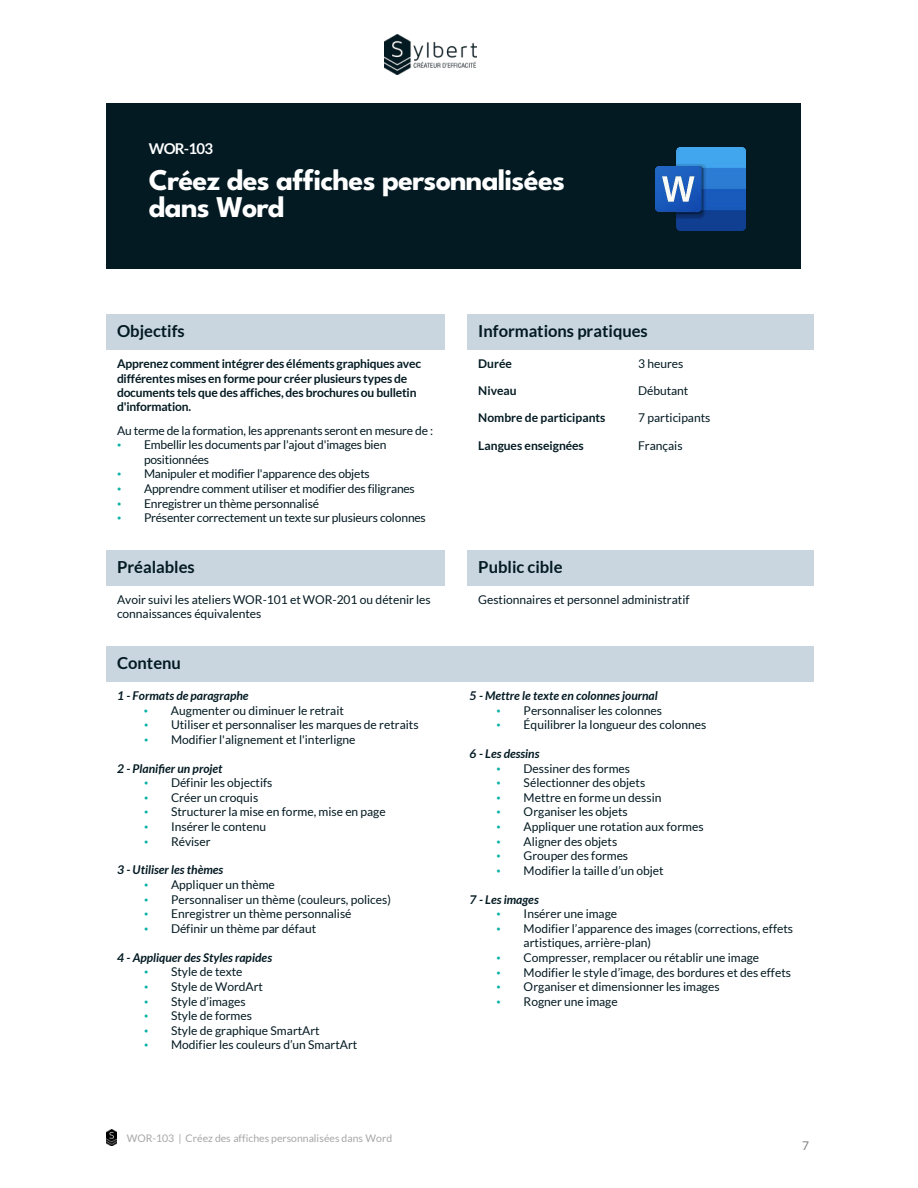
<style>
.page{position:relative;width:918px;height:1188px;background:#fff}
.page>*{position:absolute;margin:0;border:0;box-sizing:border-box;transform-origin:0 0}
.t1{font:700 30px/27.8px "League Spartan";letter-spacing:-.025em;color:#fff}
.t2{font:700 16.5px "Lato";color:#031a22}
.t3{font:700 15px "Lato";letter-spacing:-.05em;color:#fff}
.t4{font:12px/14.4px "Lato";color:#031a22}
.t5{font:700 12px/14.4px "Lato";letter-spacing:-.015em;color:#031a22}
.t6{font:italic 700 12px "Lato";color:#031a22}
.t7{font:12px "Lato";color:#808080}
.t8{font:10.5px "Lato";color:#a6a6a6}
.s1{font-family:"Times New Roman";color:#0ab2a6}
</style>
<div class="page">
<img style="left:385px;top:34px;width:91px;height:41px">
<img style="left:106px;top:1129px;width:11px;height:16px">
<div style="left:106px;top:104px;width:532px;height:165px;background:#031a22"></div>
<div style="left:638px;top:104px;width:163px;height:165px;background:#031a22"></div>
<div style="left:106px;top:314px;width:339px;height:36px;background:#c9d6df"></div>
<div style="left:468px;top:314px;width:346px;height:36px;background:#c9d6df"></div>
<div style="left:106px;top:550px;width:339px;height:36px;background:#c9d6df"></div>
<div style="left:468px;top:550px;width:346px;height:36px;background:#c9d6df"></div>
<div style="left:117px;top:652px;width:686px;height:23px;background:#c9d6df"></div>
<div style="left:106px;top:646px;width:708px;height:6px;background:#c9d6df"></div>
<div style="left:106px;top:675px;width:708px;height:7px;background:#c9d6df"></div>
<img style="left:656px;top:148px;width:89px;height:83px">
<p class="t3" style="left:149px;top:140px;width:66px">WOR-103</p>
<h1 class="t1" style="left:149px;top:163px;width:418px">Créez des affiches personnalisées dans Word</h1>
<h2 class="t2" style="left:117px;top:322px;width:69px">Objectifs</h2>
<h2 class="t2" style="left:478px;top:322px;width:171px">Informations pratiques</h2>
<p class="t5" style="left:117px;top:356px;width:306px">Apprenez comment intégrer des éléments graphiques avec différentes mises en forme pour créer plusieurs types de documents tels que des affiches, des brochures ou bulletin d'information.</p>
<p class="t4" style="left:117px;top:423px;width:318px">Au terme de la formation, les apprenants seront en mesure de :</p>
<p class="t4" style="left:144px;top:438px;width:244px;text-indent:-27px"><span class="s1">•</span> Embellir les documents par l'ajout d'images bien positionnées</p>
<p class="t4" style="left:117px;top:467px;width:254px"><span class="s1">•</span> Manipuler et modifier l'apparence des objets</p>
<p class="t4" style="left:117px;top:481px;width:299px"><span class="s1">•</span> Apprendre comment utiliser et modifier des filigranes</p>
<p class="t4" style="left:117px;top:496px;width:204px"><span class="s1">•</span> Enregistrer un thème personnalisé</p>
<p class="t4" style="left:117px;top:511px;width:310px"><span class="s1">•</span> Présenter correctement un texte sur plusieurs colonnes</p>
<p class="t5" style="left:478px;top:356px;width:35px">Durée</p>
<p class="t4" style="left:638px;top:356px;width:47px">3 heures</p>
<p class="t5" style="left:478px;top:384px;width:40px">Niveau</p>
<p class="t4" style="left:638px;top:384px;width:52px">Débutant</p>
<p class="t5" style="left:478px;top:411px;width:129px">Nombre de participants</p>
<p class="t4" style="left:638px;top:411px;width:74px">7 participants</p>
<p class="t5" style="left:478px;top:438px;width:107px">Langues enseignées</p>
<p class="t4" style="left:638px;top:438px;width:46px">Français</p>
<h2 class="t2" style="left:117px;top:557px;width:79px">Préalables</h2>
<h2 class="t2" style="left:478px;top:557px;width:86px">Public cible</h2>
<p class="t4" style="left:117px;top:592px;width:315px">Avoir suivi les ateliers WOR-101 et WOR-201 ou détenir les connaissances équivalentes</p>
<p class="t4" style="left:478px;top:592px;width:213px">Gestionnaires et personnel administratif</p>
<h2 class="t2" style="left:117px;top:653px;width:65px">Contenu</h2>
<p class="t6" style="left:117px;top:689px;width:133px">1 - Formats de paragraphe</p>
<p class="t4" style="left:144px;top:703px;width:201px"><span class="s1">•</span> Augmenter ou diminuer le retrait</p>
<p class="t4" style="left:144px;top:718px;width:276px"><span class="s1">•</span> Utiliser et personnaliser les marques de retraits</p>
<p class="t4" style="left:144px;top:732px;width:213px"><span class="s1">•</span> Modifier l'alignement et l'interligne</p>
<p class="t6" style="left:117px;top:761px;width:107px">2 - Planifier un projet</p>
<p class="t4" style="left:144px;top:776px;width:130px"><span class="s1">•</span> Définir les objectifs</p>
<p class="t4" style="left:144px;top:790px;width:116px"><span class="s1">•</span> Créer un croquis</p>
<p class="t4" style="left:144px;top:805px;width:243px"><span class="s1">•</span> Structurer la mise en forme, mise en page</p>
<p class="t4" style="left:144px;top:819px;width:124px"><span class="s1">•</span> Insérer le contenu</p>
<p class="t4" style="left:144px;top:834px;width:68px"><span class="s1">•</span> Réviser</p>
<p class="t6" style="left:117px;top:863px;width:108px">3 - Utiliser les thèmes</p>
<p class="t4" style="left:144px;top:877px;width:132px"><span class="s1">•</span> Appliquer un thème</p>
<p class="t4" style="left:144px;top:892px;width:248px"><span class="s1">•</span> Personnaliser un thème (couleurs, polices)</p>
<p class="t4" style="left:144px;top:907px;width:209px"><span class="s1">•</span> Enregistrer un thème personnalisé</p>
<p class="t4" style="left:144px;top:921px;width:174px"><span class="s1">•</span> Définir un thème par défaut</p>
<p class="t6" style="left:117px;top:951px;width:157px">4 - Appliquer des Styles rapides</p>
<p class="t4" style="left:144px;top:965px;width:100px"><span class="s1">•</span> Style de texte</p>
<p class="t4" style="left:144px;top:979px;width:120px"><span class="s1">•</span> Style de WordArt</p>
<p class="t4" style="left:144px;top:994px;width:103px"><span class="s1">•</span> Style d’images</p>
<p class="t4" style="left:144px;top:1009px;width:109px"><span class="s1">•</span> Style de formes</p>
<p class="t4" style="left:144px;top:1023px;width:177px"><span class="s1">•</span> Style de graphique SmartArt</p>
<p class="t4" style="left:144px;top:1038px;width:215px"><span class="s1">•</span> Modifier les couleurs d’un SmartArt</p>
<p class="t6" style="left:470px;top:689px;width:190px">5 - Mettre le texte en colonnes journal</p>
<p class="t4" style="left:497px;top:703px;width:167px"><span class="s1">•</span> Personnaliser les colonnes</p>
<p class="t4" style="left:497px;top:718px;width:211px"><span class="s1">•</span> Équilibrer la longueur des colonnes</p>
<p class="t6" style="left:470px;top:747px;width:71px">6 - Les dessins</p>
<p class="t4" style="left:497px;top:761px;width:135px"><span class="s1">•</span> Dessiner des formes</p>
<p class="t4" style="left:497px;top:776px;width:150px"><span class="s1">•</span> Sélectionner des objets</p>
<p class="t4" style="left:497px;top:790px;width:166px"><span class="s1">•</span> Mettre en forme un dessin</p>
<p class="t4" style="left:497px;top:805px;width:133px"><span class="s1">•</span> Organiser les objets</p>
<p class="t4" style="left:497px;top:819px;width:208px"><span class="s1">•</span> Appliquer une rotation aux formes</p>
<p class="t4" style="left:497px;top:834px;width:122px"><span class="s1">•</span> Aligner des objets</p>
<p class="t4" style="left:497px;top:849px;width:133px"><span class="s1">•</span> Grouper des formes</p>
<p class="t4" style="left:497px;top:863px;width:168px"><span class="s1">•</span> Modifier la taille d’un objet</p>
<p class="t6" style="left:470px;top:893px;width:71px">7 - Les images</p>
<p class="t4" style="left:497px;top:907px;width:122px"><span class="s1">•</span> Insérer une image</p>
<p class="t4" style="left:524px;top:921px;width:271px;text-indent:-27px"><span class="s1">•</span> Modifier l’apparence des images (corrections, effets artistiques, arrière-plan)</p>
<p class="t4" style="left:497px;top:950px;width:264px"><span class="s1">•</span> Compresser, remplacer ou rétablir une image</p>
<p class="t4" style="left:497px;top:965px;width:296px"><span class="s1">•</span> Modifier le style d’image, des bordures et des effets</p>
<p class="t4" style="left:497px;top:980px;width:225px"><span class="s1">•</span> Organiser et dimensionner les images</p>
<p class="t4" style="left:497px;top:994px;width:123px"><span class="s1">•</span> Rogner une image</p>
<p class="t8" style="left:127px;top:1132px;width:267px">WOR-103 | Créez des affiches personnalisées dans Word</p>
<p class="t7" style="left:802px;top:1139px;width:8px">7</p>
</div>
